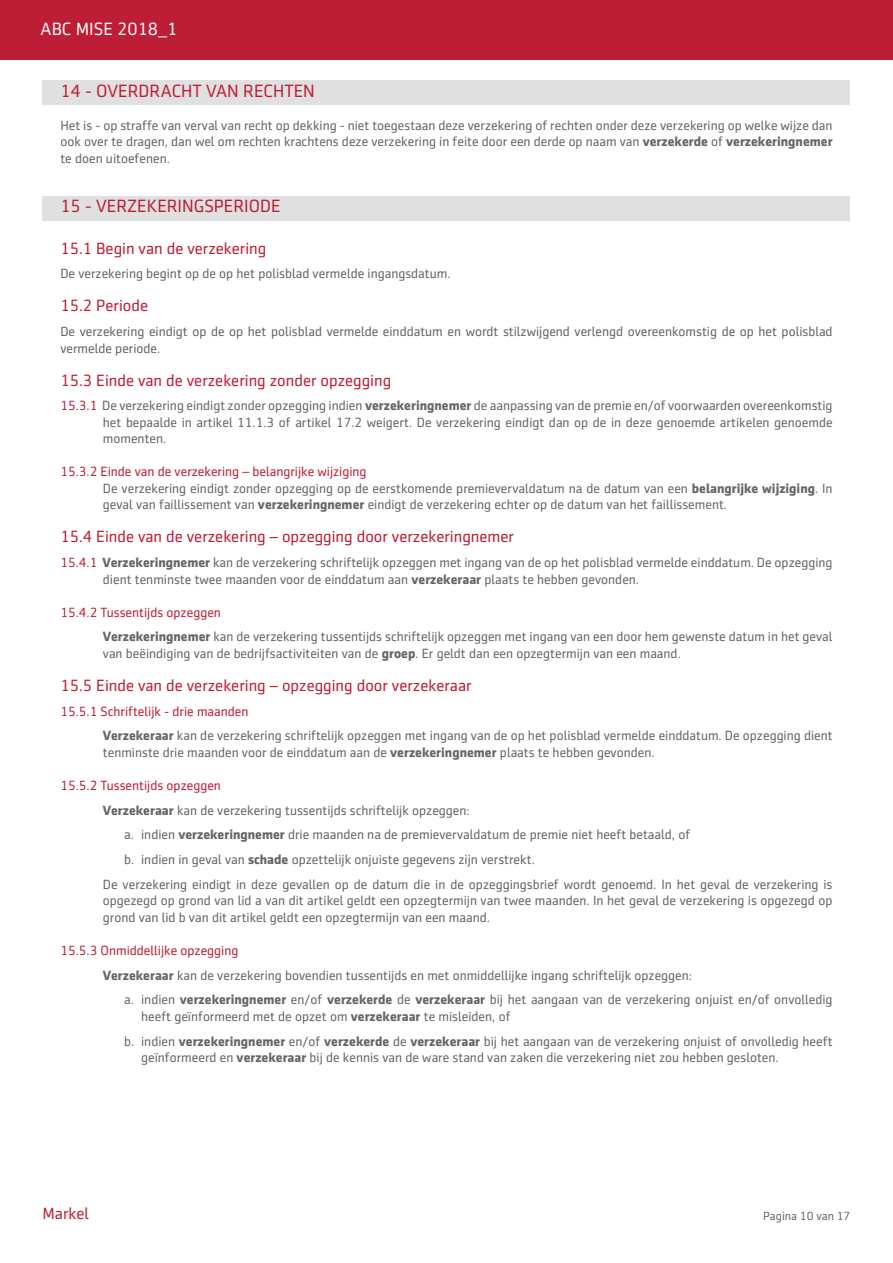
<style>
.page{position:relative;width:893px;height:1263px;background:#fff}
.page>*{position:absolute;margin:0;border:0;box-sizing:border-box;transform-origin:0 0}
.A__Überschrift{font:18px "Sentico Sans DT";color:#be1e35}
.Überschrift_13_20_bo{font:18px "Sentico Sans DT";color:#fff}
._1__Unterüberschrift{font:16.5px "Sentico Sans DT";color:#be1e35}
.Standard_Text{font:13.5px/16.5px "Sentico Sans DT";color:#65656a}
.Eingerückt_1_2_3_4{font:13.5px/16.5px "Sentico Sans DT";color:#65656a}
.Eingerückt_4{font:13.5px/16.5px "Sentico Sans DT";color:#65656a}
.Eingerückt_1_2_3_4-2{font:13.5px "Sentico Sans DT";color:#be1e35}
.Standard_Text-2{font:13.5px "Sentico Sans DT";color:#be1e35}
.t1{font:12px "Sentico Sans DT";color:#65656a}
.s1{font-weight:700}
.s2{color:#be1e35}
</style>
<div class="page">
<div style="left:43px;top:80px;width:807px;height:25px;background:#e0e0e1"></div>
<div style="left:43px;top:196px;width:807px;height:25px;background:#e0e0e1"></div>
<div style="left:0;top:0;width:893px;height:59px;background:#be1e35"></div>
<p class="Überschrift_13_20_bo" style="left:41px;top:19px;width:138px">ABC MISE 2018_1</p>
<p class="A__Überschrift" style="left:60px;top:81px;width:256px">14 - OVERDRACHT VAN RECHTEN</p>
<p class="Standard_Text" style="left:60px;top:117px;width:774px;text-align:justify">Het is - op straffe van verval van recht op dekking - niet toegestaan deze verzekering of rechten onder deze verzekering op welke wijze dan ook over te dragen, dan wel om rechten krachtens deze verzekering in feite door een derde op naam van <span class="s1">verzekerde</span> of <span class="s1">verzekeringnemer </span>te doen uitoefenen.</p>
<p class="A__Überschrift" style="left:60px;top:196px;width:222px">15 - VERZEKERINGSPERIODE</p>
<p class="_1__Unterüberschrift" style="left:60px;top:239px;width:208px">15.1 Begin van de verzekering</p>
<p class="Standard_Text" style="left:60px;top:265px;width:392px">De verzekering begint op de op het polisblad vermelde ingangsdatum.</p>
<p class="_1__Unterüberschrift" style="left:60px;top:297px;width:89px">15.2 Periode</p>
<p class="Standard_Text" style="left:60px;top:323px;width:774px">De verzekering eindigt op de op het polisblad vermelde einddatum en wordt stilzwijgend verlengd overeenkomstig de op het polisblad vermelde periode.</p>
<p class="_1__Unterüberschrift" style="left:60px;top:371px;width:332px">15.3 Einde van de verzekering zonder opzegging</p>
<p class="Eingerückt_1_2_3_4" style="left:103px;top:397px;width:731px;text-align:justify;text-indent:-43px"><span class="s2">15.3.1</span> De verzekering eindigt zonder opzegging indien <span class="s1">verzekeringnemer</span> de aanpassing van de premie en/of voorwaarden overeenkomstig het bepaalde in artikel 11.1.3 of artikel 17.2 weigert. De verzekering eindigt dan op de in deze genoemde artikelen genoemde momenten.</p>
<p class="Eingerückt_1_2_3_4-2" style="left:60px;top:464px;width:308px">15.3.2 Einde van de verzekering – belangrijke wijziging</p>
<p class="Eingerückt_4" style="left:103px;top:480px;width:731px">De verzekering eindigt zonder opzegging op de eerstkomende premievervaldatum na de datum van een <span class="s1">belangrijke wijziging</span>. In geval van faillissement van <span class="s1">verzekeringnemer</span> eindigt de verzekering echter op de datum van het faillissement.</p>
<p class="_1__Unterüberschrift" style="left:60px;top:528px;width:455px">15.4 Einde van de verzekering – opzegging door verzekeringnemer</p>
<p class="Eingerückt_1_2_3_4" style="left:103px;top:554px;width:731px;text-indent:-43px"><span class="s2">15.4.1</span> <span class="s1">Verzekeringnemer</span> kan de verzekering schriftelijk opzeggen met ingang van de op het polisblad vermelde einddatum. De opzegging dient tenminste twee maanden voor de einddatum aan <span class="s1">verzekeraar</span> plaats te hebben gevonden.</p>
<p class="Standard_Text-2" style="left:60px;top:605px;width:162px">15.4.2 Tussentijds opzeggen</p>
<p class="Eingerückt_4" style="left:103px;top:628px;width:731px"><span class="s1">Verzekeringnemer</span> kan de verzekering tussentijds schriftelijk opzeggen met ingang van een door hem gewenste datum in het geval van beëindiging van de bedrijfsactiviteiten van de <span class="s1">groep</span>. Er geldt dan een opzegtermijn van een maand.</p>
<p class="_1__Unterüberschrift" style="left:60px;top:676px;width:413px">15.5 Einde van de verzekering – opzegging door verzekeraar</p>
<p class="Eingerückt_1_2_3_4-2" style="left:60px;top:704px;width:190px">15.5.1 Schriftelijk - drie maanden</p>
<p class="Eingerückt_1_2_3_4" style="left:103px;top:727px;width:731px"><span class="s1">Verzekeraar</span> kan de verzekering schriftelijk opzeggen met ingang van de op het polisblad vermelde einddatum. De opzegging dient tenminste drie maanden voor de einddatum aan de <span class="s1">verzekeringnemer</span> plaats te hebben gevonden.</p>
<p class="Standard_Text-2" style="left:60px;top:778px;width:162px">15.5.2 Tussentijds opzeggen</p>
<p class="Eingerückt_4" style="left:103px;top:802px;width:368px"><span class="s1">Verzekeraar</span> kan de verzekering tussentijds schriftelijk opzeggen:</p>
<p class="Standard_Text" style="left:124px;top:826px;width:568px">a. indien <span class="s1">verzekeringnemer</span> drie maanden na de premievervaldatum de premie niet heeft betaald, of</p>
<p class="Standard_Text" style="left:124px;top:851px;width:412px">b. indien in geval van <span class="s1">schade</span> opzettelijk onjuiste gegevens zijn verstrekt.</p>
<p class="Standard_Text" style="left:103px;top:876px;width:731px;text-align:justify">De verzekering eindigt in deze gevallen op de datum die in de opzeggingsbrief wordt genoemd. In het geval de verzekering is opgezegd op grond van lid a van dit artikel geldt een opzegtermijn van twee maanden. In het geval de verzekering is opgezegd op grond van lid b van dit artikel geldt een opzegtermijn van een maand.</p>
<p class="Standard_Text-2" style="left:60px;top:943px;width:180px">15.5.3 Onmiddellijke opzegging</p>
<p class="Eingerückt_4" style="left:103px;top:967px;width:591px"><span class="s1">Verzekeraar</span> kan de verzekering bovendien tussentijds en met onmiddellijke ingang schriftelijk opzeggen:</p>
<p class="Standard_Text" style="left:141px;top:991px;width:693px;text-indent:-17px">a. indien <span class="s1">verzekeringnemer</span> en/of <span class="s1">verzekerde</span> de <span class="s1">verzekeraar</span> bij het aangaan van de verzekering onjuist en/of onvolledig heeft geïnformeerd met de opzet om <span class="s1">verzekeraar</span> te misleiden, of</p>
<p class="Standard_Text" style="left:141px;top:1033px;width:693px;text-indent:-17px">b. indien <span class="s1">verzekeringnemer</span> en/of <span class="s1">verzekerde</span> de <span class="s1">verzekeraar</span> bij het aangaan van de verzekering onjuist of onvolledig heeft geïnformeerd en <span class="s1">verzekeraar</span> bij de kennis van de ware stand van zaken die verzekering niet zou hebben gesloten.</p>
<p class="_1__Unterüberschrift" style="left:43px;top:1204px;width:48px">Markel</p>
<p class="t1" style="left:763px;top:1210px;width:89px">Pagina 10 van 17</p>
</div>
